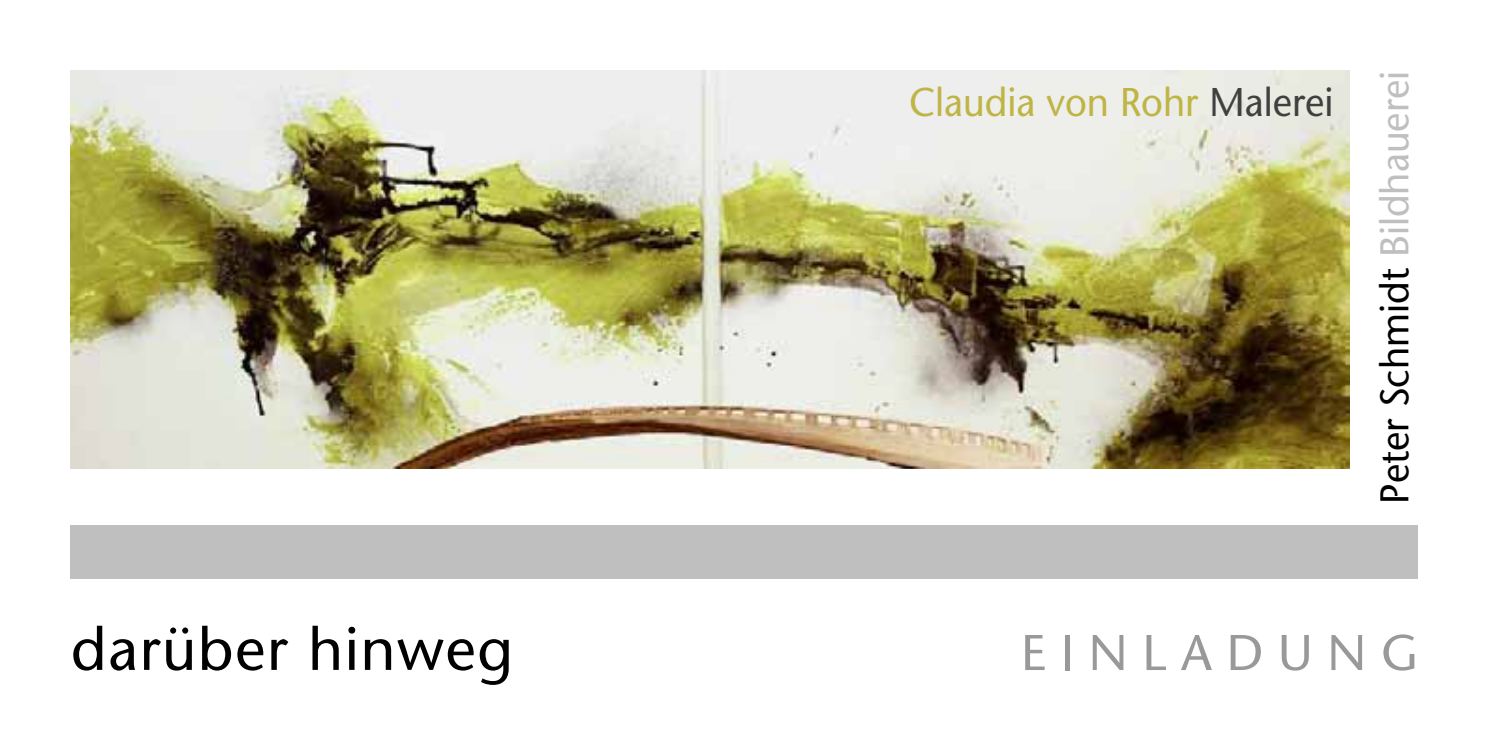
<style>
.page{position:relative;width:1489px;height:745px;background:#fff}
.page>*{position:absolute;margin:0;border:0;box-sizing:border-box;transform-origin:0 0}
.t1{font:60px "Stone Sans";letter-spacing:.025em;color:#000}
.t2{font:50px "Stone Sans";letter-spacing:.295em;color:#999}
.t3{font:40px "Stone Sans";color:#000;scale:.95 1}
.t4{font:40px "Stone Sans";color:#bfb546;scale:.95 1}
.s1{color:#404040}
.s2{color:#bfbfbf}
</style>
<div class="page">
<div style="left:71px;top:524px;width:1346px;height:54px;background:#bfbfbf"></div>
<img style="left:71px;top:71px;width:1278px;height:397px">
<h1 class="t1" style="left:71px;top:625px;width:443px">darüber hinweg</h1>
<p class="t4" style="left:909px;top:86px;width:448px">Claudia von Rohr <span class="s1">Malerei</span></p>
<p class="t3" style="left:1378px;top:503px;width:457px;rotate:-90deg">Peter Schmidt <span class="s2">Bildhauerei</span></p>
<p class="t2" style="left:1020px;top:632px;width:398px">EINLADUNG</p>
</div>
